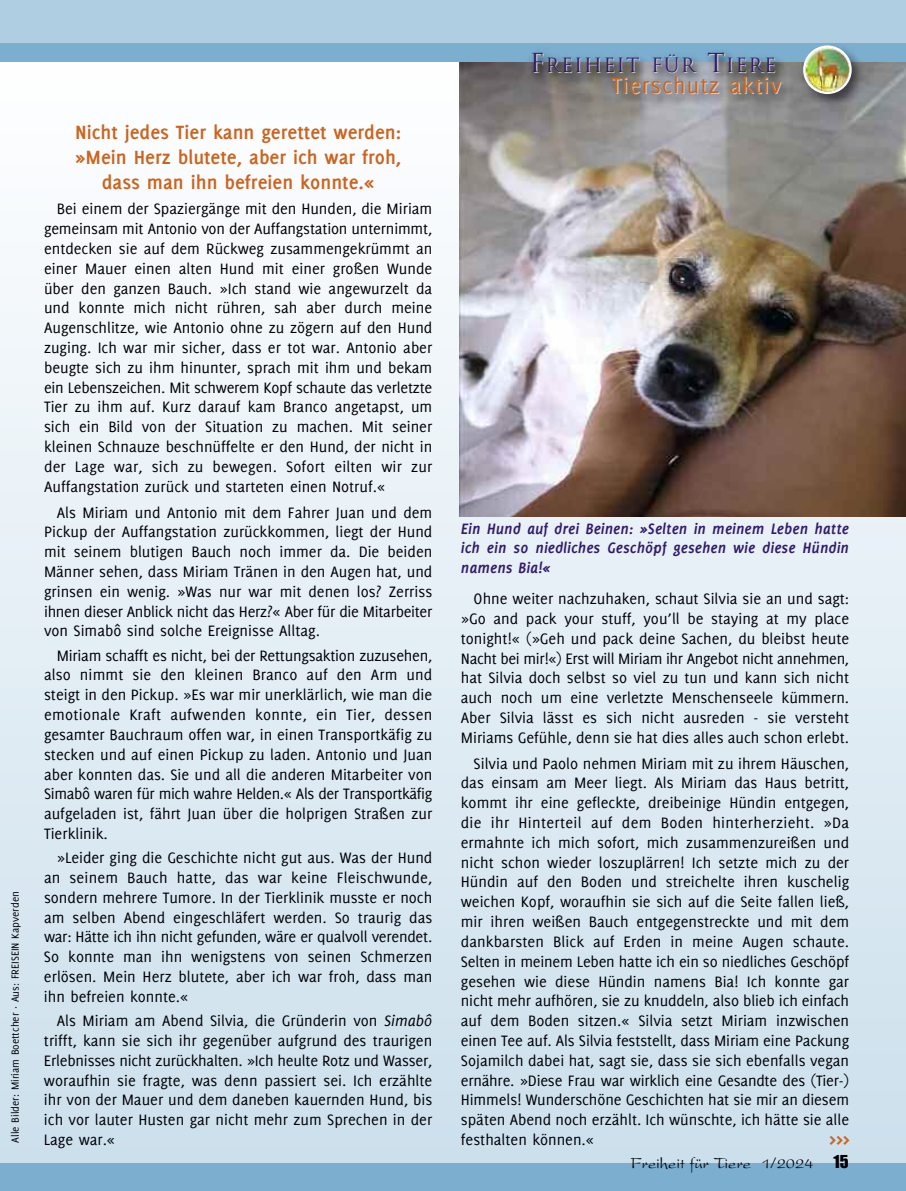
<style>
.page{position:relative;width:906px;height:1191px;background:#fff}
.page>*{position:absolute;margin:0;border:0;box-sizing:border-box;transform-origin:0 0}
.t1{font:24px "Delicious";letter-spacing:.05em;color:#cb641f}
.t2{font:700 22.5px "Delicious";color:#cb641f}
.t3{font:700 21px/24.8px "Delicious";color:#cb641f;text-align:center}
.t4{font:19.2px "Trajan";letter-spacing:.065em;color:#321b6a}
.t5{font:16.5px/19.8px "Delicious";color:#000006;text-align:justify}
.t6{font:italic 700 16.5px/19.8px "Delicious";color:#321b6a;text-align:justify}
.t7{font:16.5px "President";color:#000006}
.t8{font:11.25px "Delicious";color:#000006}
.s1{font-style:italic}
.s2{font-size:25.5px}
.s3{color:#ccc}
.s4{font-family:"Impact"}
</style>
<div class="page">
<div style="left:0;top:55px;width:906px;height:1135px;background:linear-gradient(to bottom,#fefeff,#cbdfec)"></div>
<img style="left:459px;top:61px;width:447px;height:455px">
<div style="left:0;top:1163px;width:906px;height:28px;background:#7baecf"></div>
<div style="left:0;top:0;width:906px;height:44px;background:#b0cee2"></div>
<div style="left:0;top:43px;width:906px;height:18px;background:#7baecf"></div>
<img style="left:496px;top:52px;width:300px;height:13px">
<img style="left:796px;top:53px;width:75px;height:61px">
<img style="left:803px;top:45px;width:48px;height:49px">
<img style="left:221px;top:65px;width:584px;height:68px">
<p class="t8" style="left:11px;top:1142px;width:253px;rotate:-90deg">Alle Bilder: Miriam Boettcher · Aus: FREISEIN Kapverden</p>
<p class="t3" style="left:75px;top:122px;width:328px">Nicht jedes Tier kann gerettet werden: »Mein Herz blutete, aber ich war froh, dass man ihn befreien konnte.«</p>
<p class="t5" style="left:44px;top:200px;width:390px;text-indent:13px">Bei einem der Spaziergänge mit den Hunden, die Miriam gemeinsam mit Antonio von der Auffangstation unternimmt, entdecken sie auf dem Rückweg zusammengekrümmt an einer Mauer einen alten Hund mit einer großen Wunde über den ganzen Bauch. »Ich stand wie angewurzelt da und konnte mich nicht rühren, sah aber durch meine Augenschlitze, wie Antonio ohne zu zögern auf den Hund zuging. Ich war mir sicher, dass er tot war. Antonio aber beugte sich zu ihm hinunter, sprach mit ihm und bekam ein Lebenszeichen. Mit schwerem Kopf schaute das verletzte Tier zu ihm auf. Kurz darauf kam Branco angetapst, um sich ein Bild von der Situation zu machen. Mit seiner kleinen Schnauze beschnüffelte er den Hund, der nicht in der Lage war, sich zu bewegen. Sofort eilten wir zur Auffangstation zurück und starteten einen Notruf.«</p>
<p class="t5" style="left:44px;top:503px;width:390px;text-indent:13px">Als Miriam und Antonio mit dem Fahrer Juan und dem Pickup der Auffangstation zurückkommen, liegt der Hund mit seinem blutigen Bauch noch immer da. Die beiden Männer sehen, dass Miriam Tränen in den Augen hat, und grinsen ein wenig. »Was nur war mit denen los? Zerriss ihnen dieser Anblick nicht das Herz?« Aber für die Mitarbeiter von Simabô sind solche Ereignisse Alltag.</p>
<p class="t5" style="left:44px;top:646px;width:390px;text-indent:13px">Miriam schafft es nicht, bei der Rettungsaktion zuzusehen, also nimmt sie den kleinen Branco auf den Arm und steigt in den Pickup. »Es war mir unerklärlich, wie man die emotionale Kraft aufwenden konnte, ein Tier, dessen gesamter Bauchraum offen war, in einen Transportkäfig zu stecken und auf einen Pickup zu laden. Antonio und Juan aber konnten das. Sie und all die anderen Mitarbeiter von Simabô waren für mich wahre Helden.« Als der Transportkäfig aufgeladen ist, fährt Juan über die holprigen Straßen zur Tierklinik.</p>
<p class="t5" style="left:44px;top:849px;width:390px;text-indent:13px">»Leider ging die Geschichte nicht gut aus. Was der Hund an seinem Bauch hatte, das war keine Fleischwunde, sondern mehrere Tumore. In der Tierklinik musste er noch am selben Abend eingeschläfert werden. So traurig das war: Hätte ich ihn nicht gefunden, wäre er qualvoll verendet.<br>So konnte man ihn wenigstens von seinen Schmerzen erlösen. Mein Herz blutete, aber ich war froh, dass man ihn befreien konnte.«</p>
<p class="t5" style="left:44px;top:1012px;width:390px;text-indent:13px">Als Miriam am Abend Silvia, die Gründerin von <span class="s1">Simabô </span>trifft, kann sie sich ihr gegenüber aufgrund des traurigen Erlebnisses nicht zurückhalten. »Ich heulte Rotz und Wasser, woraufhin sie fragte, was denn passiert sei. Ich erzählte ihr von der Mauer und dem daneben kauernden Hund, bis ich vor lauter Husten gar nicht mehr zum Sprechen in der Lage war.«</p>
<p class="t4" style="left:530px;top:54px;width:247px"><span class="s2">F</span>REIHEIT F<span class="s3">ÜR</span> <span class="s2">T</span>IE<span class="s3">R</span>E</p>
<h1 class="t1" style="left:611px;top:76px;width:171px">Tierschutz aktiv</h1>
<p class="t6" style="left:461px;top:519px;width:390px">Ein Hund auf drei Beinen: »Selten in meinem Leben hatte ich ein so niedliches Geschöpf gesehen wie diese Hündin namens Bia!«</p>
<p class="t5" style="left:461px;top:590px;width:390px;text-indent:13px">Ohne weiter nachzuhaken, schaut Silvia sie an und sagt: »Go and pack your stuff, you’ll be staying at my place tonight!« (»Geh und pack deine Sachen, du bleibst heute Nacht bei mir!«) Erst will Miriam ihr Angebot nicht annehmen, hat Silvia doch selbst so viel zu tun und kann sich nicht auch noch um eine verletzte Menschenseele kümmern.<br>Aber Silvia lässt es sich nicht ausreden - sie versteht Miriams Gefühle, denn sie hat dies alles auch schon erlebt.</p>
<p class="t5" style="left:461px;top:754px;width:390px;text-indent:13px">Silvia und Paolo nehmen Miriam mit zu ihrem Häuschen, das einsam am Meer liegt. Als Miriam das Haus betritt, kommt ihr eine gefleckte, dreibeinige Hündin entgegen, die ihr Hinterteil auf dem Boden hinterherzieht. »Da ermahnte ich mich sofort, mich zusammenzureißen und nicht schon wieder loszuplärren! Ich setzte mich zu der Hündin auf den Boden und streichelte ihren kuschelig weichen Kopf, woraufhin sie sich auf die Seite fallen ließ, mir ihren weißen Bauch entgegenstreckte und mit dem dankbarsten Blick auf Erden in meine Augen schaute.<br>Selten in meinem Leben hatte ich ein so niedliches Geschöpf gesehen wie diese Hündin namens Bia! Ich konnte gar nicht mehr aufhören, sie zu knuddeln, also blieb ich einfach auf dem Boden sitzen.« Silvia setzt Miriam inzwischen einen Tee auf. Als Silvia feststellt, dass Miriam eine Packung Sojamilch dabei hat, sagt sie, dass sie sich ebenfalls vegan ernähre. »Diese Frau war wirklich eine Gesandte des (Tier-)<br>Himmels! Wunderschöne Geschichten hat sie mir an diesem späten Abend noch erzählt. Ich wünschte, ich hätte sie alle festhalten können.«</p>
<h2 class="t2" style="left:829px;top:1130px;width:22px">&gt;&gt;&gt;</h2>
<p class="t7" style="left:630px;top:1158px;width:220px">Freiheit für Tiere 1/2024 <span class="s4">15</span></p>
</div>
